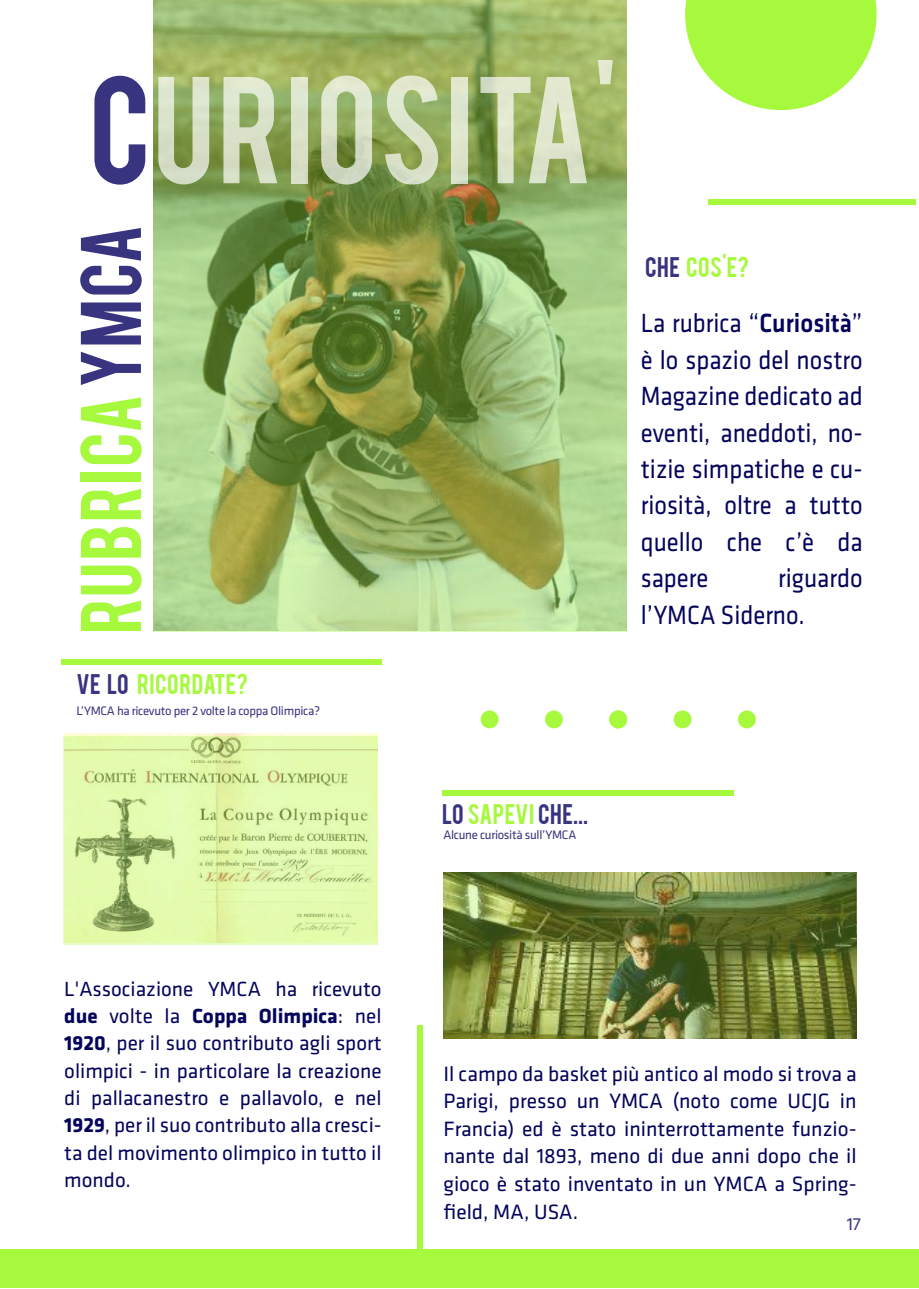
<style>
.page{position:relative;width:919px;height:1289px;background:#fff}
.page>*{position:absolute;margin:0;border:0;box-sizing:border-box;transform-origin:0 0}
.t1{font:119.4px "Bebas";letter-spacing:.02em;color:rgb(255 255 255/.7)}
.t2{font:67.35px "Bebas";letter-spacing:.02em;color:#a7f93d}
.t3{font:27.3px/36.5px "Klavika";color:#04045b;text-align:justify;scale:.91 1}
.t4{font:22.35px "Bebas";letter-spacing:.015em;color:#a7f93d}
.t5{font:22.35px "Bebas";letter-spacing:.015em;color:#39347f}
.t6{font:21.45px/27.6px "Klavika";color:#04045b;text-align:justify}
.t7{font:21.15px/27.3px "Klavika";color:#04045b;text-align:justify}
.t8{font:18px "Klavika";color:#39347f}
.t9{font:12.75px "Klavika";letter-spacing:-.025em;color:#39347f}
.s1{color:#39347f}
.s2{font-weight:500}
.s3{color:#a7f93d}
.s4{font-weight:700}
</style>
<div class="page">
<svg style="left:153px;top:0;width:473px;height:631px;background:#94af64"></svg>
<div style="left:0;top:1249px;width:918px;height:38px;background:#a7f93d"></div>
<img style="left:443px;top:872px;width:413px;height:166px">
<div style="left:480px;top:710px;width:18px;height:18px;background:#a7f93d;border-radius:50%"></div>
<div style="left:545px;top:710px;width:18px;height:18px;background:#a7f93d;border-radius:50%"></div>
<div style="left:609px;top:710px;width:18px;height:18px;background:#a7f93d;border-radius:50%"></div>
<div style="left:673px;top:710px;width:18px;height:18px;background:#a7f93d;border-radius:50%"></div>
<div style="left:738px;top:710px;width:17px;height:18px;background:#a7f93d;border-radius:50%"></div>
<svg style="left:685px;top:0;width:191px;height:110px"></svg>
<div style="left:708px;top:199px;width:207px;height:6px;background:#a7f93d"></div>
<svg style="left:63px;top:736px;width:314px;height:208px;background:#d8f0a4"></svg>
<div style="left:61px;top:659px;width:320px;height:6px;background:#a7f93d"></div>
<div style="left:417px;top:1025px;width:6px;height:249px;background:#a7f93d"></div>
<div style="left:442px;top:790px;width:291px;height:6px;background:#a7f93d"></div>
<h1 class="t1" style="left:89px;top:43px;width:531px"><span class="s1">C</span>URIOSITA'</h1>
<h2 class="t2" style="left:62px;top:634px;width:411px;rotate:-90deg">RUBRICA <span class="s1">YMCA</span></h2>
<p class="t4" style="left:76px;top:667px;width:173px"><span class="s1">VE LO</span> RICORDATE?</p>
<p class="t9" style="left:76px;top:704px;width:245px">L’YMCA ha ricevuto per 2 volte la coppa Olimpica?</p>
<p class="t4" style="left:645px;top:251px;width:105px"><span class="s1">CHE</span> COS'E?</p>
<p class="t3" style="left:640px;top:305px;width:245px">La rubrica “<span class="s2">Curiosità</span>” è lo spazio del nostro Magazine dedicato ad eventi, aneddoti, no&shy;tizie simpatiche e cu&shy;riosità, oltre a tutto quello che c’è da sapere</p>
<p class="t3" style="left:640px;top:560px;width:245px;text-indent:137px">riguardo l’YMCA Siderno.</p>
<p class="t5" style="left:442px;top:797px;width:148px">LO <span class="s3">SAPEVI</span> CHE...</p>
<p class="t9" style="left:443px;top:828px;width:134px">Alcune curiosità sull’YMCA</p>
<p class="t7" style="left:64px;top:975px;width:319px">L'Associazione YMCA ha ricevuto <span class="s4">due</span> volte la <span class="s4">Coppa Olimpica</span>: nel <span class="s4">1920</span>, per il suo contributo agli sport olimpici - in particolare la creazione di pallacanestro e pallavolo, e nel <span class="s4">1929</span>, per il suo contributo alla cresci&shy;ta del movimento olimpico in tutto il mondo.</p>
<p class="t6" style="left:443px;top:1059px;width:414px">Il campo da basket più antico al modo si trova a Parigi, presso un YMCA (noto come UCJG in Francia) ed è stato ininterrottamente funzio&shy;nante dal 1893, meno di due anni dopo che il gioco è stato inventato in un YMCA a Spring&shy;field, MA, USA.</p>
<p class="t8" style="left:846px;top:1213px;width:16px">17</p>
</div>
